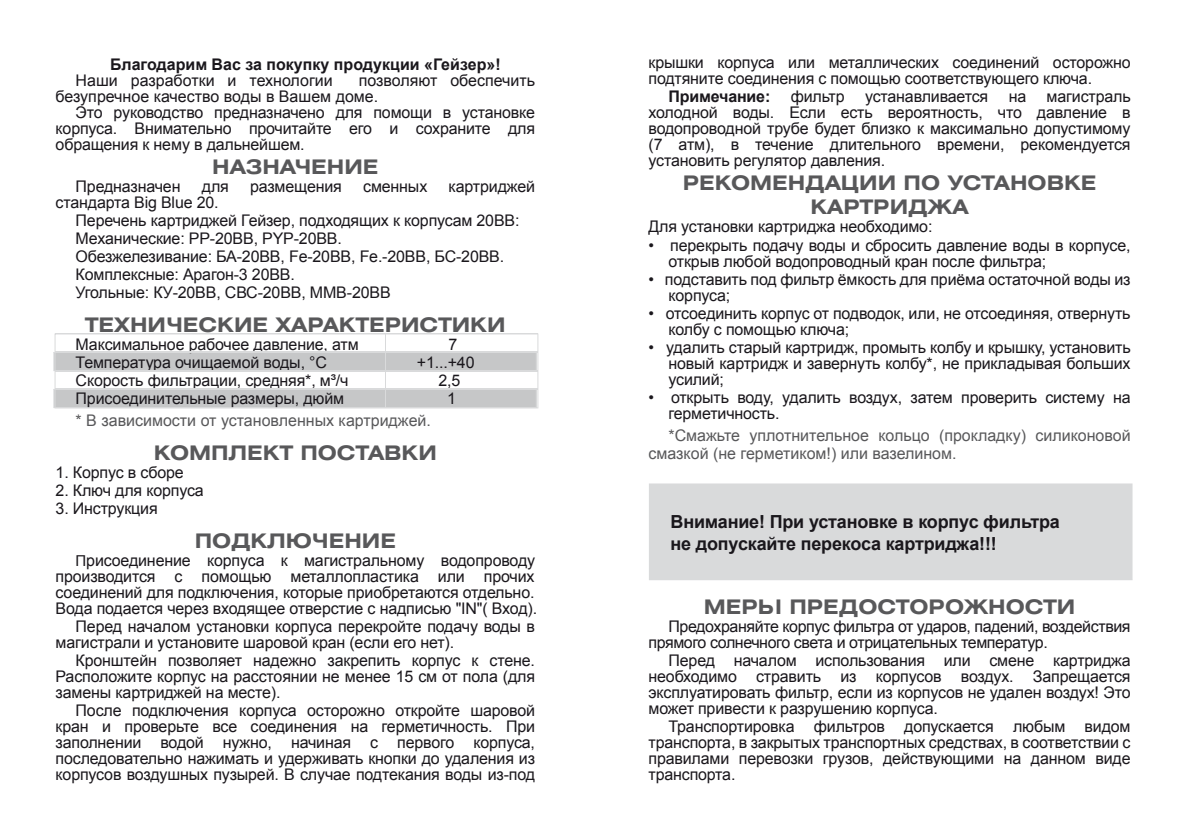
<style>
.page{position:relative;width:1191px;height:840px;background:#fff}
.page>*{position:absolute;margin:0;border:0;box-sizing:border-box;transform-origin:0 0}
.t1{font:700 20px/24px "Helios Ext";color:#58585a;text-align:center}
.t2{font:700 18px/21.6px "Arial";letter-spacing:-.01em;color:#1a171c}
.t3{font:16px/16px "Arial";letter-spacing:-.01em;color:#1a171c}
.t4{font:16px/18px "Arial";color:#58585a}
.t5{font:700 16px "Arial";color:#1a171c}
.s1{font-size:15px}
</style>
<div class="page">
<div style="left:649px;top:483px;width:483px;height:97px;background:#d9dadb"></div>
<svg style="left:53px;top:334px;width:485px;height:74px"></svg>
<hr style="left:55px;top:389px;width:483px;height:1px;background:#d9dadb">
<hr style="left:55px;top:370px;width:483px;height:1px;background:#d9dadb">
<hr style="left:55px;top:352px;width:483px;height:1px;background:#d9dadb">
<hr style="left:55px;top:333px;width:483px;height:1px;background:#d9dadb">
<hr style="left:385px;top:334px;width:1px;height:73px;background:#d9dadb">
<p class="t5" style="left:110px;top:53px;width:392px">Благодарим Вас за покупку продукции «Гейзер»!</p>
<p class="t3" style="left:76px;top:72px;width:259px">Наши разработки и технологии</p>
<p class="t3" style="left:56px;top:72px;width:481px;text-indent:303px">позволяют обеспечить безупречное качество воды в Вашем доме.</p>
<p class="t3" style="left:56px;top:104px;width:481px;text-align:justify;text-indent:20px">Это руководство предназначено для помощи в установке корпуса. Внимательно прочитайте его и сохраните для обращения к нему в дальнейшем.</p>
<p class="t1" style="left:212px;top:154px;width:168px">НАЗНАЧЕНИЕ</p>
<p class="t3" style="left:76px;top:178px;width:106px">Предназначен</p>
<p class="t3" style="left:202px;top:178px;width:29px">для</p>
<p class="t3" style="left:250px;top:178px;width:93px">размещения</p>
<p class="t3" style="left:363px;top:178px;width:66px">сменных</p>
<p class="t3" style="left:448px;top:178px;width:88px">картриджей</p>
<p class="t3" style="left:76px;top:193px;width:445px;line-height:18px;text-indent:-20px">стандарта Big Blue 20.<br>Перечень картриджей Гейзер, подходящих к корпусам 20ВВ:<br>Механические: РР-20ВВ, PYP-20BB.<br>Обезжелезивание: БА-20ВВ, Fe-20BB, Fe.-20BB, БС-20ВВ.<br>Комплексные: Арагон-3 20ВВ.<br>Угольные: КУ-20ВВ, СВС-20ВВ, ММВ-20ВВ</p>
<p class="t1" style="left:85px;top:312px;width:422px">ТЕХНИЧЕСКИЕ ХАРАКТЕРИСТИКИ</p>
<p class="t3" style="left:76px;top:336px;width:284px">Максимальное рабочее давление, атм</p>
<p class="t3" style="left:448px;top:336px;width:10px">7</p>
<p class="t3" style="left:76px;top:354px;width:253px">Температура очищаемой воды, °С</p>
<p class="t3" style="left:417px;top:354px;width:59px">+1...+40</p>
<p class="t3" style="left:76px;top:372px;width:274px">Скорость фильтрации, средняя*, м³/ч</p>
<p class="t3" style="left:438px;top:372px;width:23px">2,5</p>
<p class="t3" style="left:76px;top:390px;width:270px">Присоединительные размеры, дюйм</p>
<p class="t3" style="left:447px;top:390px;width:10px">1</p>
<p class="t4" style="left:76px;top:411px;width:357px">* В зависимости от установленных картриджей.</p>
<p class="t1" style="left:154px;top:440px;width:284px">КОМПЛЕКТ ПОСТАВКИ</p>
<p class="t3" style="left:56px;top:464px;width:130px">1. Корпус в сборе</p>
<p class="t3" style="left:56px;top:482px;width:150px">2. Ключ для корпуса</p>
<p class="t3" style="left:56px;top:500px;width:104px">3. Инструкция</p>
<p class="t1" style="left:195px;top:528px;width:203px">ПОДКЛЮЧЕНИЕ</p>
<p class="t3" style="left:56px;top:552px;width:483px;text-indent:20px"><span class="s1">П</span>рисоединение корпуса к магистральному водопроводу производится с помощью металлопластика или прочих соединений для подключения, которые приобретаются отдельно.<br>Вода подается через входящее отверстие с надписью "IN"( Вход).</p>
<p class="t3" style="left:56px;top:618px;width:481px;text-indent:20px">Перед началом установки корпуса перекройте подачу воды в магистрали и установите шаровой кран (если его нет).</p>
<p class="t3" style="left:56px;top:652px;width:481px;text-align:justify;text-indent:20px">Кронштейн позволяет надежно закрепить корпус к стене.<br>Расположите корпус на расстоянии не менее 15 см от пола (для замены картриджей на месте).</p>
<p class="t3" style="left:56px;top:702px;width:481px;text-align:justify;text-indent:20px">После подключения корпуса осторожно откройте шаровой кран и проверьте все соединения на герметичность. При заполнении водой нужно, начиная с первого корпуса, последовательно нажимать и удерживать кнопки до удаления из корпусов воздушных пузырей. В случае подтекания воды из-под</p>
<p class="t3" style="left:648px;top:55px;width:483px">крышки корпуса или металлических соединений осторожно подтяните соединения с помощью соответствующего ключа.</p>
<p class="t5" style="left:668px;top:86px;width:103px">Примечание:</p>
<p class="t3" style="left:790px;top:89px;width:55px">фильтр</p>
<p class="t3" style="left:865px;top:89px;width:125px">устанавливается</p>
<p class="t3" style="left:1008px;top:89px;width:19px">на</p>
<p class="t3" style="left:648px;top:89px;width:483px;text-align:justify;text-indent:398px">магистраль холодной воды. Если есть вероятность, что давление в водопроводной трубе будет близко к максимально допустимому (7 атм), в течение длительного времени, рекомендуется установить регулятор давления.</p>
<p class="t1" style="left:683px;top:171px;width:415px">РЕКОМЕНДАЦИИ ПО УСТАНОВКЕ<br>КАРТРИДЖА</p>
<p class="t3" style="left:648px;top:219px;width:285px">Для установки картриджа необходимо:</p>
<p class="t3" style="left:668px;top:237px;width:463px;text-indent:-20px">• перекрыть подачу воды и сбросить давление воды в корпусе, открыв любой водопроводный кран после фильтра;</p>
<p class="t3" style="left:668px;top:271px;width:463px;text-indent:-20px">• подставить под фильтр ёмкость для приёма остаточной воды из корпуса;</p>
<p class="t3" style="left:668px;top:305px;width:463px;text-indent:-20px">• отсоединить корпус от подводок, или, не отсоединяя, отвернуть колбу с помощью ключа;</p>
<p class="t3" style="left:668px;top:339px;width:463px;text-align:justify;text-indent:-20px">• удалить старый картридж, промыть колбу и крышку, установить новый картридж и завернуть колбу*, не прикладывая больших усилий;</p>
<p class="t3" style="left:668px;top:389px;width:463px;text-indent:-20px">• открыть воду, удалить воздух, затем проверить систему на герметичность.</p>
<p class="t4" style="left:648px;top:426px;width:484px;text-indent:20px">*Смажьте уплотнительное кольцо (прокладку) силиконовой смазкой (не герметиком!) или вазелином.</p>
<p class="t2" style="left:670px;top:511px;width:391px">Внимание! При установке в корпус фильтра не допускайте перекоса картриджа!!!</p>
<p class="t1" style="left:703px;top:594px;width:373px">МЕРЫ ПРЕДОСТОРОЖНОСТИ</p>
<p class="t3" style="left:648px;top:618px;width:483px;text-indent:20px">Предохраняйте корпус фильтра от ударов, падений, воздействия прямого солнечного света и отрицательных температур.</p>
<p class="t3" style="left:648px;top:652px;width:483px;text-align:justify;text-indent:20px">Перед началом использования или смене картриджа необходимо стравить из корпусов воздух. Запрещается эксплуатировать фильтр, если из корпусов не удален воздух! Это может привести к разрушению корпуса.</p>
<p class="t3" style="left:648px;top:718px;width:483px;text-align:justify;text-indent:20px">Транспортировка фильтров допускается любым видом транспорта, в закрытых транспортных средствах, в соответствии с правилами перевозки грузов, действующими на данном виде транспорта.</p>
</div>
